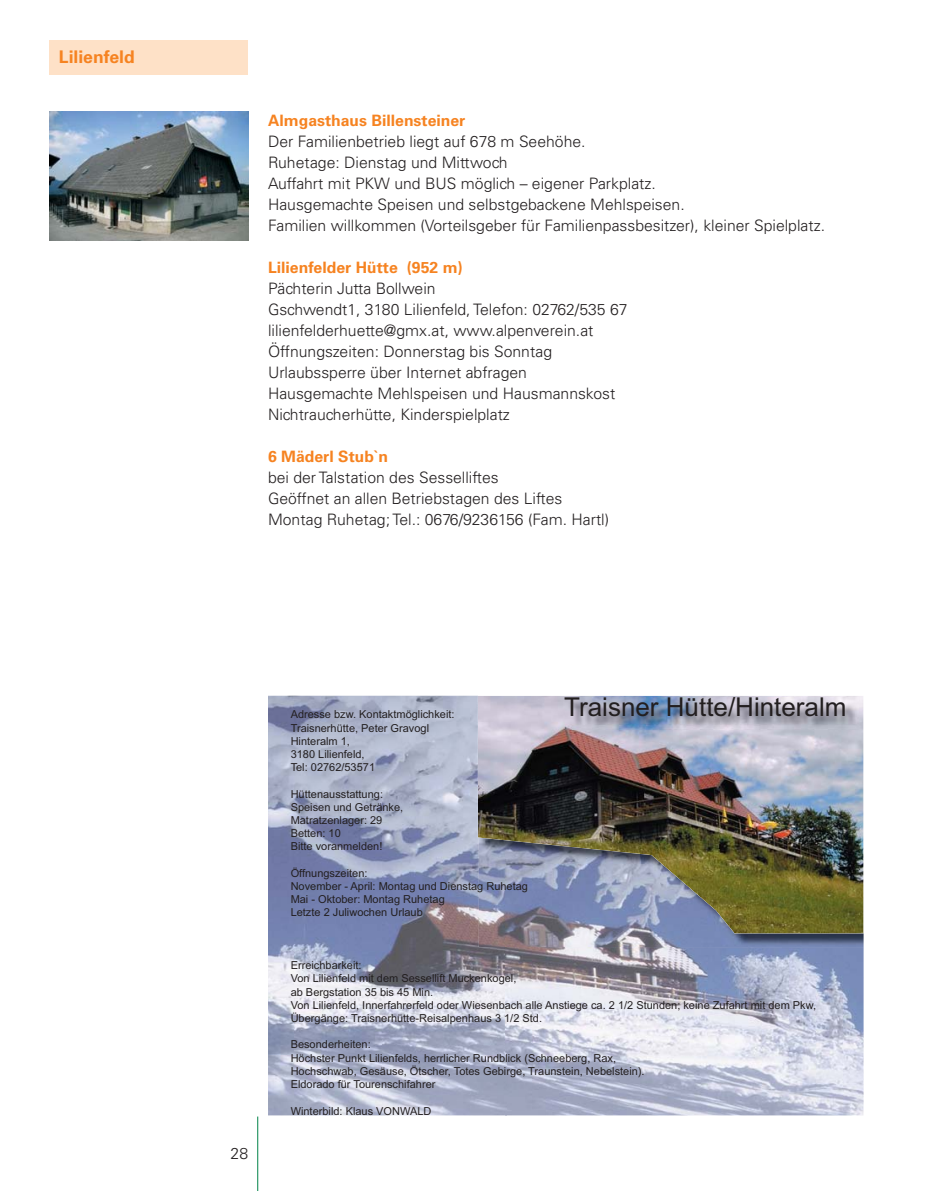
<style>
.page{position:relative;width:943px;height:1191px;background:#fff}
.page>*{position:absolute;margin:0;border:0;box-sizing:border-box;transform-origin:0 0}
.t1{font:26.07px "Arial";color:#231f20}
.t2{font:700 17.5px "Univers";color:#f68321}
.t3{font:300 15.75px/21px "Univers";color:#231f20}
.t4{font:700 15.75px "Univers";color:#f68321}
.t5{font:11.03px/13.1px "Arial";color:#231f20}
</style>
<div class="page">
<hr style="left:257px;top:1116px;width:1px;height:75px;background:#008348">
<div style="left:50px;top:40px;width:198px;height:34px;background:#fee1c7"></div>
<img style="left:268px;top:695px;width:238px;height:420px">
<img style="left:506px;top:947px;width:357px;height:168px">
<img style="left:479px;top:933px;width:384px;height:14px">
<img style="left:478px;top:695px;width:385px;height:238px">
<img style="left:566px;top:698px;width:292px;height:31px">
<img style="left:50px;top:112px;width:198px;height:129px">
<h2 class="t2" style="left:59px;top:51px;width:77px">Lilienfeld</h2>
<h3 class="t4" style="left:268px;top:115px;width:199px">Almgasthaus Billensteiner</h3>
<p class="t3" style="left:268px;top:132px;width:558px">Der Familienbetrieb liegt auf 678 m Seehöhe.<br>Ruhetage: Dienstag und Mittwoch<br>Auffahrt mit PKW und BUS möglich – eigener Parkplatz.<br>Hausgemachte Speisen und selbstgebackene Mehlspeisen.<br>Familien willkommen (Vorteilsgeber für Familienpassbesitzer), kleiner Spielplatz.</p>
<h3 class="t4" style="left:268px;top:262px;width:196px">Lilienfelder Hütte (952 m)</h3>
<p class="t3" style="left:268px;top:279px;width:361px">Pächterin Jutta Bollwein<br>Gschwendt1, 3180 Lilienfeld, Telefon: 02762/535 67 lilienfelderhuette@gmx.at, www.alpenverein.at Öffnungszeiten: Donnerstag bis Sonntag Urlaubssperre über Internet abfragen Hausgemachte Mehlspeisen und Hausmannskost Nichtraucherhütte, Kinderspielplatz</p>
<h3 class="t4" style="left:268px;top:451px;width:122px">6 Mäderl Stub`n</h3>
<h3 class="t3" style="left:268px;top:468px;width:342px">bei der Talstation des Sesselliftes<br>Geöffnet an allen Betriebstagen des Liftes<br>Montag Ruhetag; Tel.: 0676/9236156 (Fam. Hartl)</h3>
<h3 class="t3" style="left:231px;top:1144px;width:19px">28</h3>
<p class="t5" style="left:291px;top:709px;width:165px">Adresse bzw. Kontaktmöglichkeit:<br>Traisnerhütte, Peter Gravogl<br>Hinteralm 1,<br>3180 Lilienfeld,<br>Tel: 02762/53571</p>
<p class="t5" style="left:291px;top:788px;width:114px">Hüttenausstattung:<br>Speisen und Getränke,<br>Matratzenlager: 29<br>Betten: 10<br>Bitte voranmelden!</p>
<p class="t5" style="left:291px;top:867px;width:239px">Öffnungszeiten:<br>November - April: Montag und Dienstag Ruhetag<br>Mai - Oktober: Montag Ruhetag<br>Letzte 2 Juliwochen Urlaub</p>
<h1 class="t1" style="left:564px;top:697px;width:284px">Traisner Hütte/Hinteralm</h1>
<p class="t5" style="left:291px;top:960px;width:527px">Erreichbarkeit:<br>Von Lilienfeld mit dem Sessellift Muckenkogel,<br>ab Bergstation 35 bis 45 Min.<br>Von Lilienfeld, Innerfahrerfeld oder Wiesenbach alle Anstiege ca. 2 1/2 Stunden; keine Zufahrt mit dem Pkw, Übergänge: Traisnerhütte-Reisalpenhaus 3 1/2 Std.</p>
<p class="t5" style="left:291px;top:1039px;width:355px">Besonderheiten:<br>Höchster Punkt Lilienfelds, herrlicher Rundblick (Schneeberg, Rax, Hochschwab, Gesäuse, Ötscher, Totes Gebirge, Traunstein, Nebelstein).<br>Eldorado für Tourenschifahrer</p>
<p class="t5" style="left:291px;top:1105px;width:142px">Winterbild: Klaus VONWALD</p>
</div>
